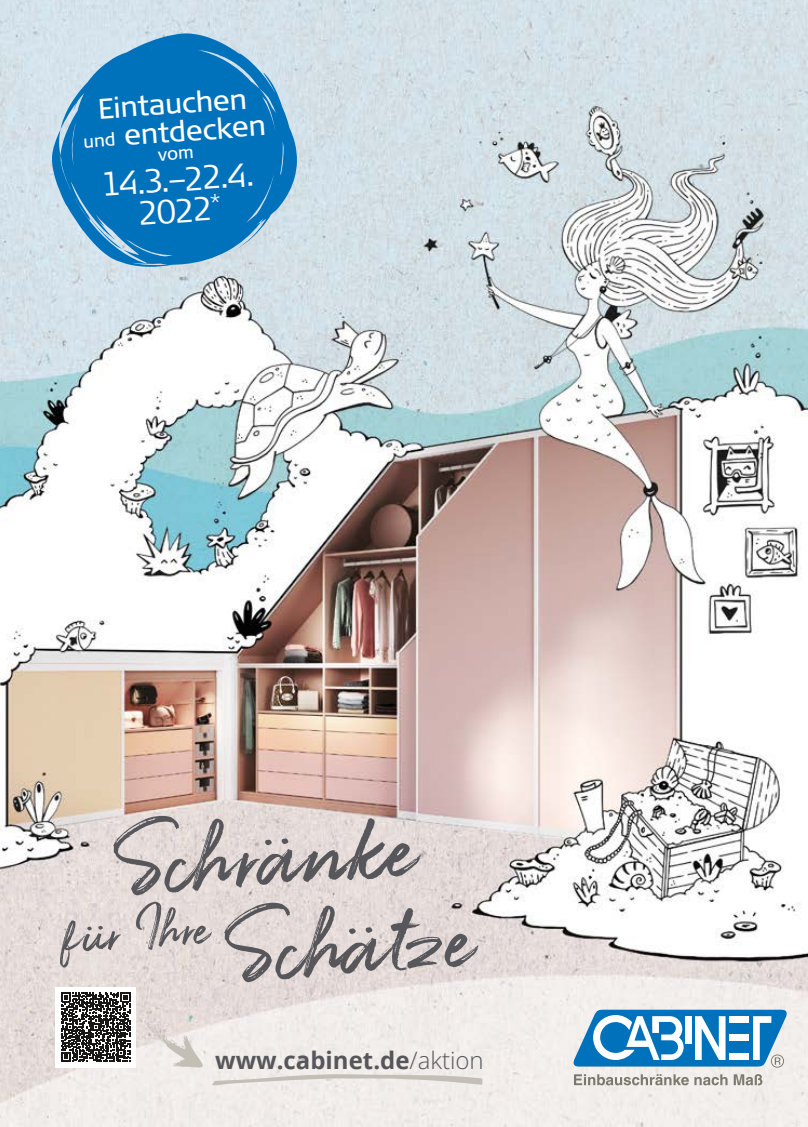
<style>
.page{position:relative;width:808px;height:1127px;background:#fff}
.page>*{position:absolute;margin:0;border:0;box-sizing:border-box;transform-origin:0 0}
.t1{font:140.4px "Perfetto";color:#57575b}
.t2{font:76.95px "Perfetto";color:#57575b}
.t3{font:300 33.45px/31.2px "Signa Pro";color:#fff;text-align:center}
.t4{font:28.35px/28px "Signa Pro";color:#fff;text-align:center}
.t5{font:700 24px "Open Sans";color:#57575b}
.s1{font-size:17.7px}
.s2{font-weight:400}
</style>
<div class="page">
<img style="left:0;top:0;width:808px;height:1127px">
<div style="left:55px;top:987px;width:81px;height:80px;background:#fff"></div>
<svg style="left:61px;top:992px;width:69px;height:70px"></svg>
<svg style="left:146px;top:1021px;width:58px;height:47px;background:#e3ddd9"></svg>
<svg style="left:212px;top:1074px;width:271px;height:11px;background:#dedad5"></svg>
<svg style="left:52px;top:33px;width:245px;height:234px;background:#3a8fc7"></svg>
<svg style="left:573px;top:1010px;width:214px;height:57px"></svg>
<svg style="left:574px;top:1074px;width:153px;height:11px;background:#c0bdb7"></svg>
<svg style="left:734px;top:1074px;width:28px;height:11px"></svg>
<svg style="left:158px;top:149px;width:35px;height:12px"></svg>
<p class="t4" style="left:80px;top:95px;width:185px;rotate:-4deg">Eintauchen <span class="s1">und</span> entdecken</p>
<p class="t3" style="left:100px;top:168px;width:155px;rotate:-4deg">14.3.–22.4.<br>2022<sup>*</sup></p>
<h1 class="t1" style="left:109px;top:793px;width:302px;rotate:-4deg">Schränke</h1>
<h1 class="t1" style="left:220px;top:880px;width:248px;rotate:-4deg">Schätze</h1>
<h2 class="t2" style="left:55px;top:897px;width:152px;rotate:-4deg">für Ihre</h2>
<p class="t5" style="left:215px;top:1043px;width:270px">www.cabinet.de<span class="s2">/aktion</span></p>
</div>
